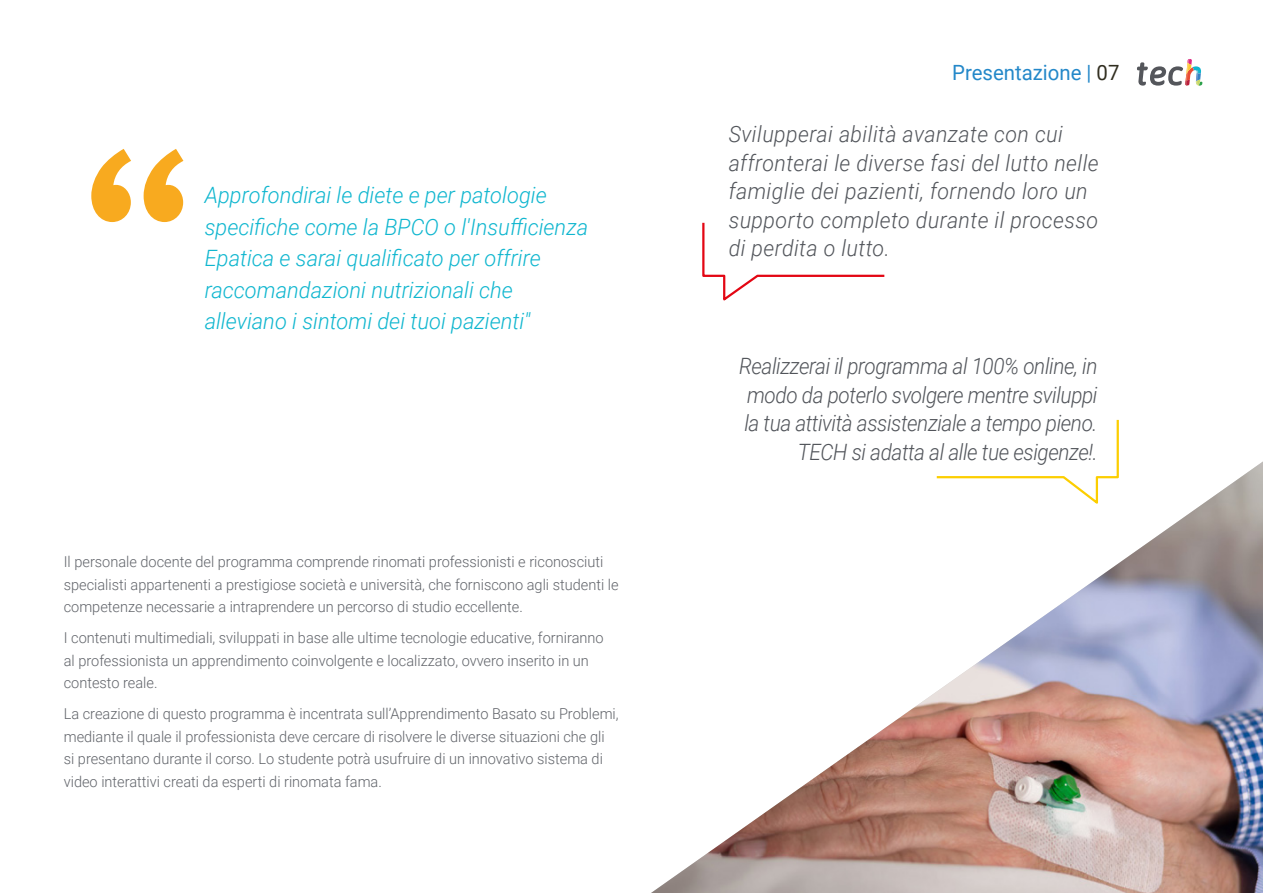
<style>
.page{position:relative;width:1263px;height:893px;background:#fff}
.page>*{position:absolute;margin:0;border:0;box-sizing:border-box;transform-origin:0 0}
.t1{font:italic 300 22.5px/31.5px "Roboto";color:#0fb6cf}
.t2{font:italic 300 22.5px/28.5px "Roboto";letter-spacing:.01em;color:#52555b;scale:.95 1}
.t3{font:italic 300 22.5px/28.5px "Roboto";letter-spacing:-.02em;color:#52555b;text-align:right;scale:.92 1}
.t4{font:21px "Roboto";color:#2488c9}
.t5{font:300 15px/22.5px "Roboto";color:#61646a}
.s1{color:#312e20}
</style>
<div class="page">
<img style="left:651px;top:461px;width:612px;height:432px">
<svg style="left:934px;top:419px;width:186px;height:88px"></svg>
<svg style="left:702px;top:222px;width:183px;height:79px"></svg>
<svg style="left:91px;top:149px;width:92px;height:73px"></svg>
<svg style="left:1137px;top:59px;width:65px;height:27px"></svg>
<h1 class="t1" style="left:205px;top:179px;width:385px">Approfondirai le diete e per patologie specifiche come la BPCO o l'Insufficienza Epatica e sarai qualificato per offrire raccomandazioni nutrizionali che alleviano i sintomi dei tuoi pazienti"</h1>
<p class="t5" style="left:64px;top:550px;width:556px">Il personale docente del programma comprende rinomati professionisti e riconosciuti specialisti appartenenti a prestigiose società e università, che forniscono agli studenti le competenze necessarie a intraprendere un percorso di studio eccellente.</p>
<p class="t5" style="left:64px;top:626px;width:541px">I contenuti multimediali, sviluppati in base alle ultime tecnologie educative, forniranno al professionista un apprendimento coinvolgente e localizzato, ovvero inserito in un contesto reale.</p>
<p class="t5" style="left:64px;top:702px;width:556px">La creazione di questo programma è incentrata sull’Apprendimento Basato su Problemi, mediante il quale il professionista deve cercare di risolvere le diverse situazioni che gli si presentano durante il corso. Lo studente potrà usufruire di un innovativo sistema di video interattivi creati da esperti di rinomata fama.</p>
<h2 class="t4" style="left:952px;top:57px;width:169px">Presentazione | <span class="s1">07</span></h2>
<h1 class="t2" style="left:729px;top:119px;width:391px">Svilupperai abilità avanzate con cui affronterai le diverse fasi del lutto nelle famiglie dei pazienti, fornendo loro un supporto completo durante il processo di perdita o lutto.</h1>
<h1 class="t3" style="left:739px;top:351px;width:391px">Realizzerai il programma al 100% online, in modo da poterlo svolgere mentre sviluppi la tua attività assistenziale a tempo pieno.<br>TECH si adatta al alle tue esigenze!.</h1>
</div>
